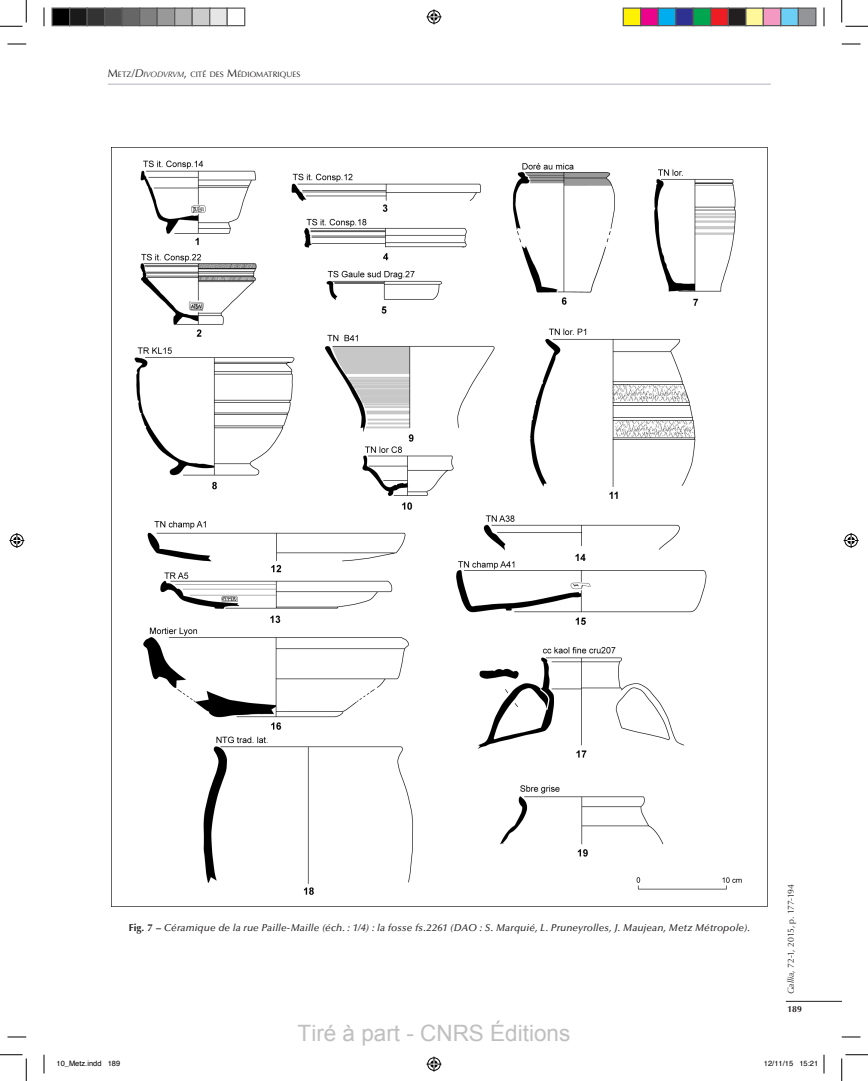
<style>
.page{position:relative;width:868px;height:1081px;background:#fff}
.page>*{position:absolute;margin:0;border:0;box-sizing:border-box;transform-origin:0 0}
.t1{font:22.5px "Arial";color:#bfbfbf}
._5_Légendes__tx{font:italic 500 10px "Optima LT Std";letter-spacing:.01em;color:#231f20}
.t2{font:8.75px "Optima LT Std";letter-spacing:-.02em;color:#231f20}
.t3{font:700 8.75px "Optima LT Std";color:#231f20}
.t4{font:7.88px "Optima LT Std";letter-spacing:.005em;color:#231f20}
.t5{font:7.5px "Helvetica";color:#000}
.s1{font-size:11.25px}
.s2{font-style:italic;font-size:11.25px}
.s3{font-style:italic}
.s4{font-weight:700;font-style:normal}
</style>
<div class="page">
<hr style="left:785px;top:1000px;width:56px;height:1px;background:#231f20">
<hr style="left:108px;top:84px;width:662px;height:1px;background:#b2b3b7">
<img style="left:111px;top:148px;width:631px;height:757px">
<svg style="left:8px;top:43px;width:18px;height:2px"></svg>
<svg style="left:841px;top:43px;width:19px;height:2px"></svg>
<svg style="left:8px;top:1036px;width:18px;height:1px"></svg>
<svg style="left:841px;top:1036px;width:19px;height:1px"></svg>
<svg style="left:43px;top:7px;width:2px;height:19px"></svg>
<svg style="left:43px;top:1054px;width:2px;height:19px"></svg>
<svg style="left:823px;top:7px;width:1px;height:19px"></svg>
<svg style="left:823px;top:1054px;width:1px;height:19px"></svg>
<svg style="left:0;top:0;width:27px;height:27px"></svg>
<svg style="left:0;top:1054px;width:27px;height:26px"></svg>
<svg style="left:841px;top:0;width:26px;height:27px"></svg>
<svg style="left:841px;top:1054px;width:26px;height:26px"></svg>
<svg style="left:426px;top:9px;width:15px;height:15px"></svg>
<svg style="left:426px;top:1056px;width:15px;height:15px"></svg>
<svg style="left:9px;top:533px;width:15px;height:15px"></svg>
<svg style="left:843px;top:533px;width:15px;height:15px"></svg>
<div style="left:52px;top:8px;width:18px;height:18px;background:#000"></div>
<div style="left:51px;top:7px;width:19px;height:19px;border:1px solid #595959"></div>
<div style="left:70px;top:8px;width:17px;height:18px;background:#1a1a1a"></div>
<div style="left:69px;top:7px;width:19px;height:19px;border:1px solid #595959"></div>
<div style="left:87px;top:8px;width:18px;height:18px;background:#333"></div>
<div style="left:86px;top:7px;width:19px;height:19px;border:1px solid #595959"></div>
<div style="left:105px;top:8px;width:17px;height:18px;background:#4d4d4d"></div>
<div style="left:104px;top:7px;width:19px;height:19px;border:1px solid #595959"></div>
<div style="left:122px;top:8px;width:18px;height:18px;background:#666"></div>
<div style="left:121px;top:7px;width:19px;height:19px;border:1px solid #595959"></div>
<div style="left:140px;top:8px;width:17px;height:18px;background:#808080"></div>
<div style="left:139px;top:7px;width:19px;height:19px;border:1px solid #595959"></div>
<div style="left:157px;top:8px;width:18px;height:18px;background:#999"></div>
<div style="left:156px;top:7px;width:19px;height:19px;border:1px solid #595959"></div>
<div style="left:175px;top:8px;width:17px;height:18px;background:#b3b3b3"></div>
<div style="left:174px;top:7px;width:19px;height:19px;border:1px solid #595959"></div>
<div style="left:192px;top:8px;width:18px;height:18px;background:#ccc"></div>
<div style="left:191px;top:7px;width:19px;height:19px;border:1px solid #595959"></div>
<div style="left:210px;top:8px;width:17px;height:18px;background:#e6e6e6"></div>
<div style="left:209px;top:7px;width:19px;height:19px;border:1px solid #595959"></div>
<div style="left:226px;top:7px;width:19px;height:19px;border:1px solid #595959"></div>
<div style="left:623px;top:8px;width:17px;height:18px;background:#fff101"></div>
<div style="left:622px;top:7px;width:19px;height:19px;border:1px solid #595959"></div>
<div style="left:640px;top:8px;width:18px;height:18px;background:#ed028c"></div>
<div style="left:640px;top:7px;width:18px;height:19px;border:1px solid #595959"></div>
<div style="left:658px;top:8px;width:17px;height:18px;background:#00aeef"></div>
<div style="left:657px;top:7px;width:19px;height:19px;border:1px solid #595959"></div>
<div style="left:675px;top:8px;width:18px;height:18px;background:#2e3092"></div>
<div style="left:675px;top:7px;width:18px;height:19px;border:1px solid #595959"></div>
<div style="left:693px;top:8px;width:17px;height:18px;background:#00a54f"></div>
<div style="left:692px;top:7px;width:19px;height:19px;border:1px solid #595959"></div>
<div style="left:710px;top:8px;width:18px;height:18px;background:#ee1d23"></div>
<div style="left:710px;top:7px;width:18px;height:19px;border:1px solid #595959"></div>
<div style="left:728px;top:8px;width:17px;height:18px;background:#231f20"></div>
<div style="left:727px;top:7px;width:19px;height:19px;border:1px solid #595959"></div>
<div style="left:745px;top:8px;width:18px;height:18px;background:#fff79a"></div>
<div style="left:745px;top:7px;width:18px;height:19px;border:1px solid #595959"></div>
<div style="left:763px;top:8px;width:17px;height:18px;background:#f499c2"></div>
<div style="left:762px;top:7px;width:19px;height:19px;border:1px solid #595959"></div>
<div style="left:780px;top:8px;width:18px;height:18px;background:#6bcff6"></div>
<div style="left:780px;top:7px;width:18px;height:19px;border:1px solid #595959"></div>
<div style="left:798px;top:8px;width:17px;height:18px;background:#939598"></div>
<div style="left:797px;top:7px;width:19px;height:19px;border:1px solid #595959"></div>
<p class="t4" style="left:108px;top:70px;width:194px"><span class="s1">M</span>ETZ<span class="s1">/</span><span class="s2">D</span><span class="s3">IVODVRVM</span><span class="s1">,</span> CITÉ DES <span class="s1">M</span>ÉDIOMATRIQUES</p>
<p class="_5_Légendes__tx" style="left:129px;top:921px;width:622px"><span class="s4">Fig. 7 –</span> Céramique de la rue Paille-Maille (éch. : 1/4) : la fosse fs.2261 (DAO : S. Marquié, L. Pruneyrolles, J. Maujean, Metz Métropole).</p>
<h1 class="t1" style="left:297px;top:1016px;width:274px">Tiré à part - CNRS Éditions</h1>
<p class="t2" style="left:785px;top:994px;width:112px;rotate:-90deg"><span class="s3">Gallia</span>, 72-1, 2015, p. 177-194</p>
<p class="t3" style="left:787px;top:1003px;width:16px">189</p>
<p class="t5" style="left:56px;top:1057px;width:65px">10_Metz.indd 189</p>
<p class="t5" style="left:763px;top:1057px;width:56px">12/11/15 15:21</p>
</div>
